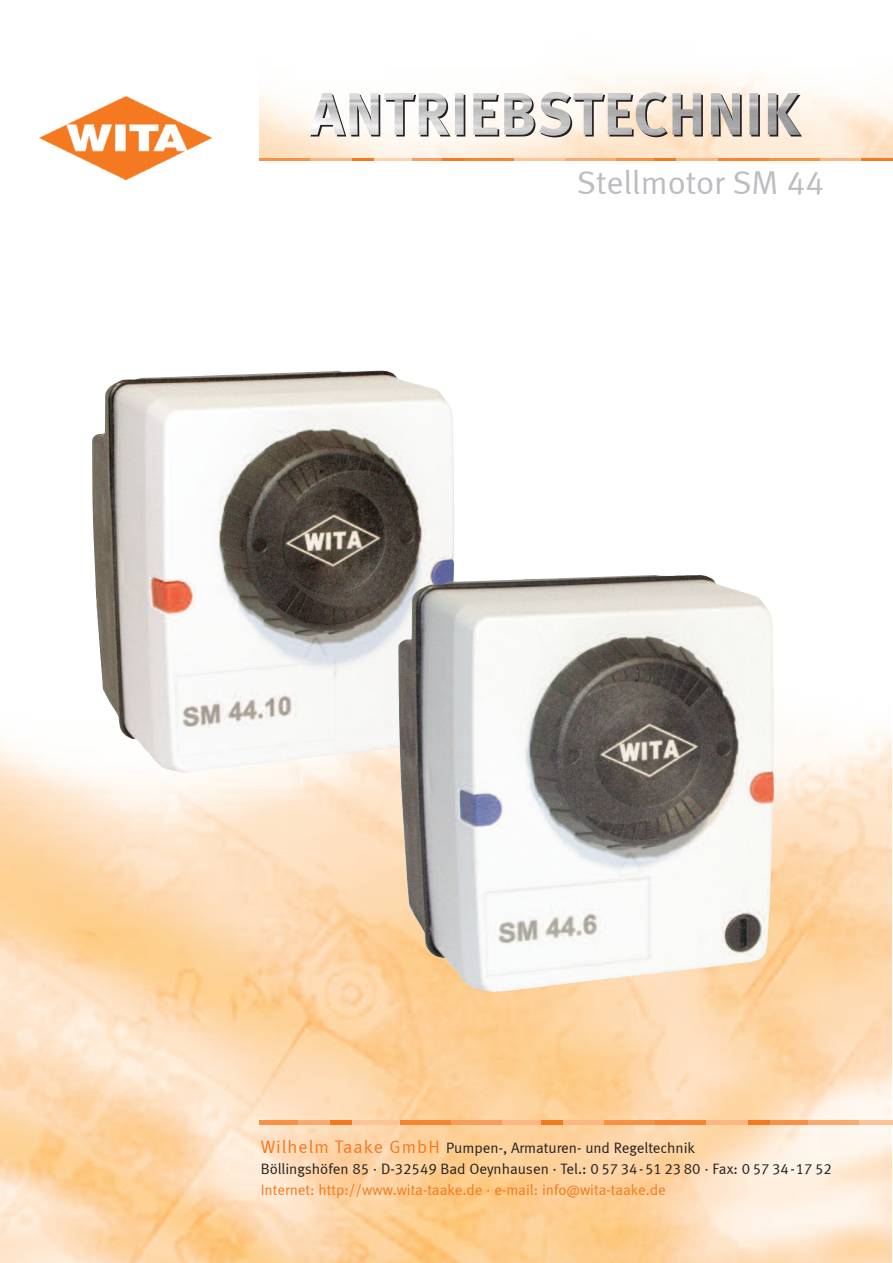
<style>
.page{position:relative;width:893px;height:1263px;background:#fff}
.page>*{position:absolute;margin:0;border:0;box-sizing:border-box;transform-origin:0 0}
.t1{font:33px "Meta Correspondence";color:#bcbdc0}
.t2{font:15px/21px "Meta Correspondence";color:#231f20}
.t3{font:15px "Meta Correspondence";color:#f47921}
.s1{font-size:18px;color:#f47921}
</style>
<div class="page">
<img style="left:0;top:94px;width:891px;height:1169px">
<img style="left:40px;top:97px;width:172px;height:83px">
<svg style="left:259px;top:157px;width:51px;height:4px"></svg>
<svg style="left:310px;top:157px;width:42px;height:4px"></svg>
<svg style="left:374px;top:157px;width:38px;height:4px"></svg>
<svg style="left:412px;top:157px;width:30px;height:4px"></svg>
<svg style="left:463px;top:157px;width:51px;height:4px"></svg>
<svg style="left:514px;top:157px;width:52px;height:4px"></svg>
<svg style="left:566px;top:157px;width:51px;height:4px"></svg>
<svg style="left:617px;top:157px;width:38px;height:4px"></svg>
<svg style="left:676px;top:157px;width:43px;height:4px"></svg>
<svg style="left:655px;top:157px;width:21px;height:4px"></svg>
<svg style="left:442px;top:157px;width:21px;height:4px"></svg>
<svg style="left:352px;top:157px;width:22px;height:4px"></svg>
<svg style="left:719px;top:157px;width:51px;height:4px"></svg>
<svg style="left:770px;top:157px;width:51px;height:4px"></svg>
<svg style="left:821px;top:157px;width:40px;height:4px"></svg>
<svg style="left:861px;top:157px;width:32px;height:4px"></svg>
<hr style="left:859px;top:1120px;width:34px;height:4px;background:#fcc599">
<hr style="left:808px;top:1120px;width:51px;height:4px;background:#f9aa6f">
<hr style="left:757px;top:1120px;width:51px;height:4px;background:#f69146">
<hr style="left:706px;top:1120px;width:51px;height:4px;background:#fab783">
<hr style="left:748px;top:1120px;width:22px;height:4px;background:#f47921">
<hr style="left:655px;top:1120px;width:51px;height:4px;background:#f58532">
<hr style="left:604px;top:1120px;width:51px;height:4px;background:#f69146">
<hr style="left:553px;top:1120px;width:51px;height:4px;background:#fab783">
<hr style="left:502px;top:1120px;width:51px;height:4px;background:#fab783">
<hr style="left:451px;top:1120px;width:51px;height:4px;background:#f89d5b">
<hr style="left:400px;top:1120px;width:51px;height:4px;background:#f58532">
<hr style="left:349px;top:1120px;width:51px;height:4px;background:#fcc599">
<hr style="left:298px;top:1120px;width:51px;height:4px;background:#f9aa6f">
<hr style="left:259px;top:1120px;width:39px;height:4px;background:#f69146">
<hr style="left:542px;top:1120px;width:21px;height:4px;background:#f47921">
<hr style="left:331px;top:1120px;width:21px;height:4px;background:#f47921">
<img style="left:92px;top:371px;width:363px;height:402px">
<img style="left:398px;top:575px;width:376px;height:417px">
<img style="left:260px;top:74px;width:633px;height:83px">
<svg style="left:310px;top:94px;width:492px;height:43px"></svg>
<img style="left:309px;top:92px;width:357px;height:44px">
<h1 class="t1" style="left:577px;top:163px;width:249px">Stellmotor SM 44</h1>
<p class="t2" style="left:261px;top:1137px;width:573px"><span class="s1">Wilhelm Taake GmbH</span> Pumpen-, Armaturen- und Regeltechnik<br>Böllingshöfen 85 · D-32549 Bad Oeynhausen · Tel.: 0 57 34-51 23 80 · Fax: 0 57 34-17 52</p>
<p class="t3" style="left:261px;top:1181px;width:407px">Internet: http://www.wita-taake.de · e-mail: info@wita-taake.de</p>
</div>
